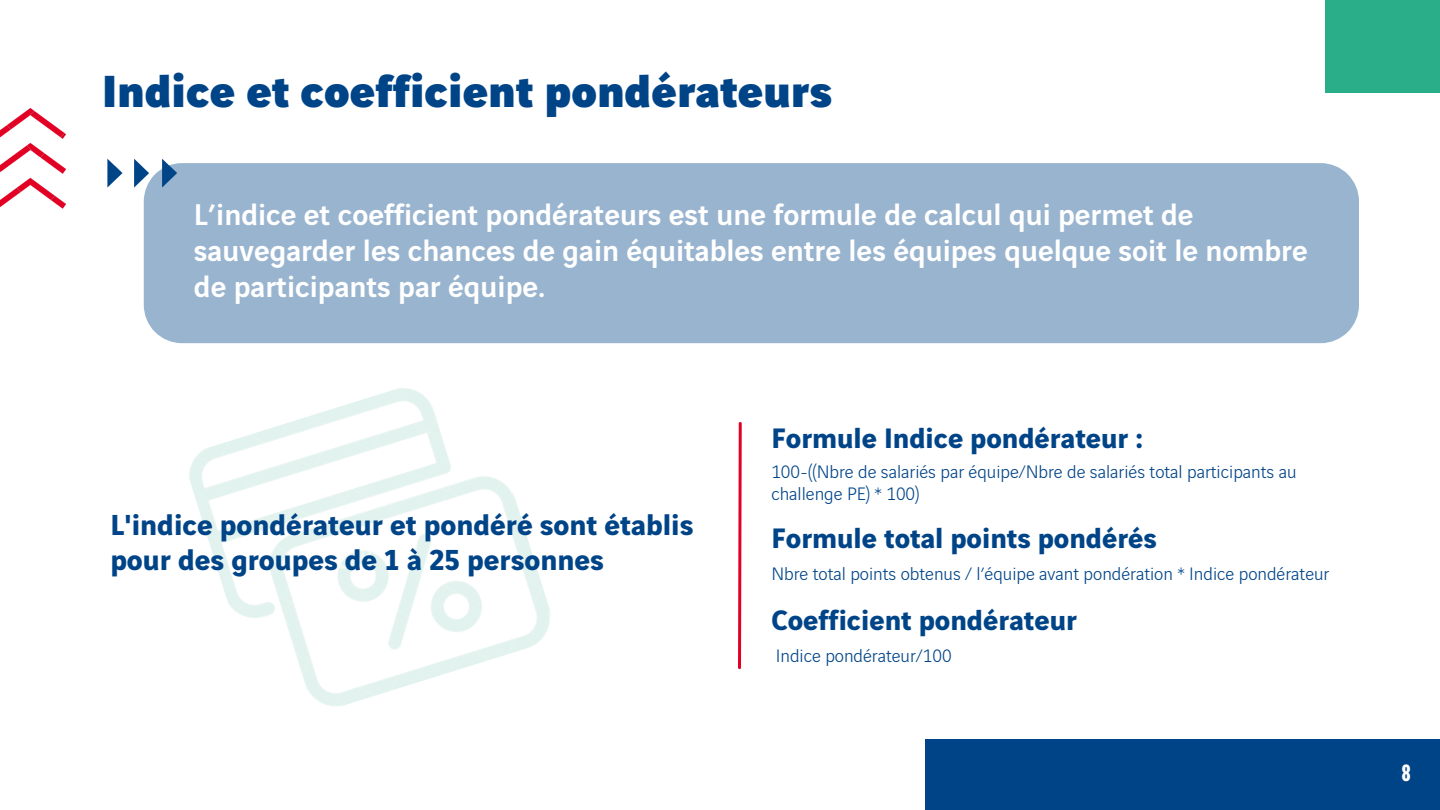
<style>
.page{position:relative;width:1440px;height:810px;background:#fff}
.page>*{position:absolute;margin:0;border:0;box-sizing:border-box;transform-origin:0 0}
.t1{font:900 48px "Vinci Sans";color:#048}
.t2{font:500 32px/36px "Vinci Sans";color:#fff}
.t3{font:700 30.9px/34.8px "Vinci Sans";color:#048}
.t4{font:700 30.1px "Vinci Sans";color:#048}
.t5{font:700 25.2px "Vinci Sans Condensed";color:#fff}
.t6{font:300 19.3px/21.6px "Vinci Sans";color:#048}
</style>
<div class="page">
<div style="left:926px;top:740px;width:514px;height:70px;background:#048"></div>
<img style="left:0;top:109px;width:65px;height:100px">
<div style="left:1325px;top:0;width:115px;height:92px;background:#2aad89"></div>
<div style="left:144px;top:163px;width:1215px;height:180px;background:#99b4cf"></div>
<svg style="left:134px;top:159px;width:15px;height:28px"></svg>
<svg style="left:162px;top:159px;width:15px;height:28px"></svg>
<svg style="left:107px;top:159px;width:15px;height:28px"></svg>
<svg style="left:738px;top:422px;width:4px;height:248px"></svg>
<img style="left:189px;top:387px;width:362px;height:320px">
<p class="t1" style="left:102px;top:70px;width:732px">Indice et coefficient pondérateurs</p>
<p class="t2" style="left:194px;top:199px;width:1115px">L’indice et coefficient pondérateurs est une formule de calcul qui permet de sauvegarder les chances de gain équitables entre les équipes quelque soit le nombre de participants par équipe.</p>
<p class="t4" style="left:771px;top:425px;width:373px">Formule Indice pondérateur :</p>
<p class="t3" style="left:110px;top:510px;width:585px">L'indice pondérateur et pondéré sont établis pour des groupes de 1 à 25 personnes</p>
<p class="t6" style="left:771px;top:462px;width:527px">100-((Nbre de salariés par équipe/Nbre de salariés total participants au challenge PE) * 100)</p>
<p class="t4" style="left:771px;top:525px;width:387px">Formule total points pondérés</p>
<p class="t6" style="left:771px;top:564px;width:560px">Nbre total points obtenus / l’équipe avant pondération * Indice pondérateur</p>
<p class="t4" style="left:771px;top:607px;width:307px">Coefficient pondérateur</p>
<p class="t6" style="left:776px;top:646px;width:177px">Indice pondérateur/100</p>
<p class="t5" style="left:1402px;top:762px;width:10px">8</p>
</div>
